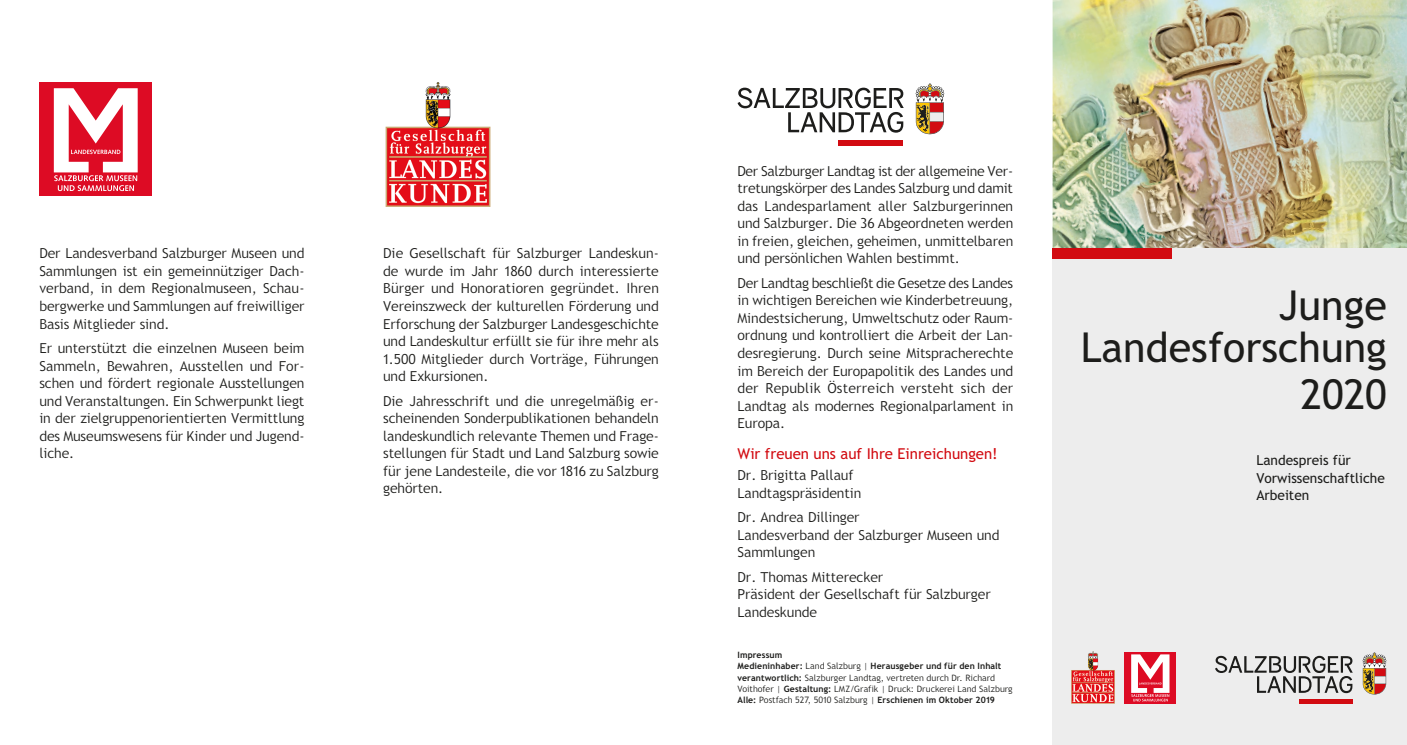
<style>
.page{position:relative;width:1407px;height:745px;background:#fff}
.page>*{position:absolute;margin:0;border:0;box-sizing:border-box;transform-origin:0 0}
.Fließtext_11pt{font:41.25px/42.5px "Trebuchet SBG2";color:#1d1d1b;text-align:right}
.titel_12pt_rot{font:15px "Trebuchet SBG2";color:#d20b11}
.Fließtext_11pt-2{font:300 13.75px/17.5px "Trebuchet SBG2";color:#1d1d1b;text-align:justify}
.Fließtext_11pt_ohne{font:300 13.75px "Trebuchet SBG2";color:#1d1d1b}
.Fließtext_11pt-3{font:13.75px/17.5px "Trebuchet SBG2";color:#1d1d1b}
.Kleintext{font:300 8.75px/11.2px "Trebuchet SBG2";letter-spacing:.005em;color:#1d1d1b}
.s1{font-weight:700}
</style>
<div class="page">
<img style="left:385px;top:82px;width:106px;height:125px">
<div style="left:39px;top:83px;width:113px;height:113px;background:#dd0b24"></div>
<svg style="left:54px;top:88px;width:84px;height:103px"></svg>
<img style="left:1052px;top:0;width:355px;height:248px">
<div style="left:1052px;top:248px;width:355px;height:496px;background:#ededed"></div>
<div style="left:1052px;top:248px;width:120px;height:10px;background:#d20b11"></div>
<img style="left:1071px;top:651px;width:44px;height:52px">
<div style="left:1124px;top:651px;width:52px;height:52px;background:#dd0b24"></div>
<svg style="left:1131px;top:654px;width:38px;height:47px"></svg>
<svg style="left:1362px;top:652px;width:24px;height:42px"></svg>
<div style="left:1298px;top:698px;width:54px;height:5px;background:#d20b11"></div>
<svg style="left:1215px;top:655px;width:137px;height:37px"></svg>
<svg style="left:915px;top:83px;width:29px;height:51px"></svg>
<div style="left:838px;top:140px;width:65px;height:5px;background:#d20b11"></div>
<svg style="left:737px;top:88px;width:167px;height:45px"></svg>
<p class="Fließtext_11pt-2" style="left:39px;top:245px;width:267px">Der Landesverband Salzburger Museen und Sammlungen ist ein gemeinnütziger Dach&shy;verband, in dem Regionalmuseen, Schau&shy;bergwerke und Sammlungen auf freiwilliger Basis Mitglieder sind.</p>
<p class="Fließtext_11pt-2" style="left:39px;top:339px;width:266px">Er unterstützt die einzelnen Museen beim Sammeln, Bewahren, Ausstellen und For&shy;schen und fördert regionale Ausstellungen und Veranstaltungen. Ein Schwerpunkt liegt in der zielgruppenorientierten Vermittlung des Museumswesens für Kinder und Jugend&shy;liche.</p>
<p class="Fließtext_11pt-2" style="left:383px;top:245px;width:277px">Die Gesellschaft für Salzburger Landeskun&shy;de wurde im Jahr 1860 durch interessierte Bürger und Honoratioren gegründet. Ihren Vereinszweck der kulturellen Förderung und Erforschung der Salzburger Landesgeschichte und Landeskultur erfüllt sie für ihre mehr als 1.500 Mitglieder durch Vorträge, Führungen und Exkursionen.</p>
<p class="Fließtext_11pt-2" style="left:383px;top:392px;width:277px">Die Jahresschrift und die unregelmäßig er&shy;scheinenden Sonderpublikationen behandeln landeskundlich relevante Themen und Frage&shy;stellungen für Stadt und Land Salzburg sowie für jene Landesteile, die vor 1816 zu Salzburg gehörten.</p>
<p class="Fließtext_11pt-2" style="left:737px;top:162px;width:277px">Der Salzburger Landtag ist der allgemeine Ver&shy;tretungskörper des Landes Salzburg und damit das Landesparlament aller Salzburgerinnen und Salzburger. Die 36 Abgeordneten werden in freien, gleichen, geheimen, unmittelbaren und persönlichen Wahlen bestimmt.</p>
<p class="Fließtext_11pt-2" style="left:737px;top:274px;width:277px">Der Landtag beschließt die Gesetze des Landes in wichtigen Bereichen wie Kinderbetreuung, Mindestsicherung, Umweltschutz oder Raum&shy;ordnung und kontrolliert die Arbeit der Lan&shy;desregierung. Durch seine Mitspracherechte im Bereich der Europapolitik des Landes und der Republik Österreich versteht sich der Landtag als modernes Regionalparlament in Europa.</p>
<p class="titel_12pt_rot" style="left:737px;top:444px;width:262px">Wir freuen uns auf Ihre Einreichungen!</p>
<p class="Fließtext_11pt_ohne" style="left:737px;top:466px;width:117px">Dr. Brigitta Pallauf</p>
<p class="Fließtext_11pt-2" style="left:737px;top:483px;width:125px">Landtagspräsidentin</p>
<p class="Fließtext_11pt_ohne" style="left:737px;top:509px;width:124px">Dr. Andrea Dillinger</p>
<p class="Fließtext_11pt-2" style="left:737px;top:526px;width:263px">Landesverband der Salzburger Museen und<br>Sammlungen</p>
<p class="Fließtext_11pt_ohne" style="left:737px;top:568px;width:147px">Dr. Thomas Mitterecker</p>
<p class="Fließtext_11pt-2" style="left:737px;top:585px;width:255px">Präsident der Gesellschaft für Salzburger<br>Landeskunde</p>
<p class="Kleintext" style="left:737px;top:649px;width:277px"><span class="s1">Impressum<br>Medieninhaber:</span> Land Salzburg | <span class="s1">Herausgeber und für den Inhalt verantwortlich:</span> Salzburger Landtag, vertreten durch Dr. Richard Voithofer | <span class="s1">Gestaltung:</span> LMZ/Grafik | Druck: Druckerei Land Salzburg <span class="s1">Alle:</span> Postfach 527, 5010 Salzburg | <span class="s1">Erschienen im Oktober 2019</span></p>
<p class="Fließtext_11pt" style="left:1081px;top:284px;width:308px">Junge<br>Landesforschung</p>
<p class="Fließtext_11pt" style="left:1300px;top:373px;width:88px">2020</p>
<p class="Fließtext_11pt-3" style="left:1256px;top:451px;width:96px">Landespreis für</p>
<p class="Fließtext_11pt-3" style="left:1256px;top:469px;width:130px">Vorwissenschaftliche<br>Arbeiten</p>
</div>
